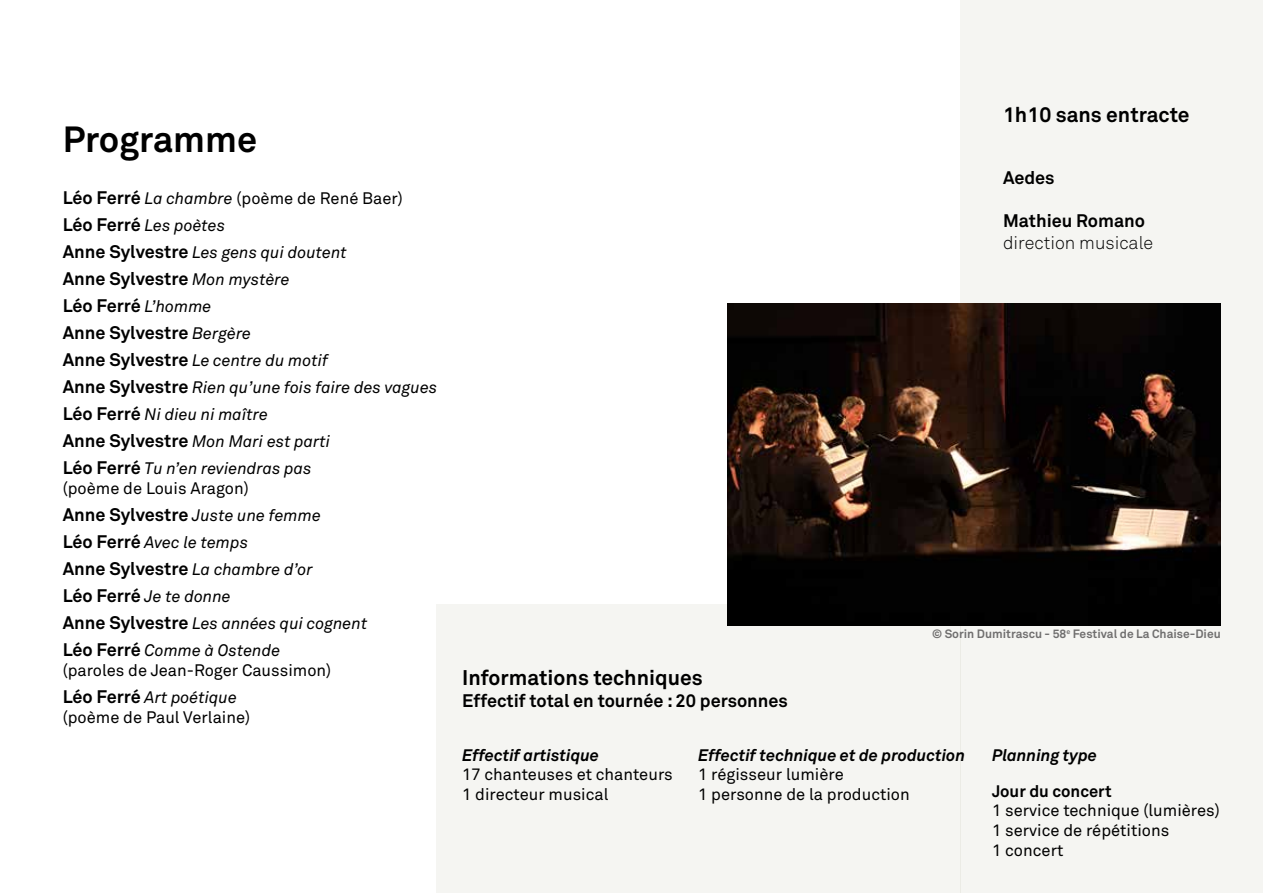
<style>
.page{position:relative;width:1263px;height:893px;background:#fff}
.page>*{position:absolute;margin:0;border:0;box-sizing:border-box;transform-origin:0 0}
.t1{font:700 36px "Akkurat Pro";color:#000}
.t2{font:700 21px "Akkurat Pro";color:#000}
.t3{font:700 18px/27px "Akkurat Pro";color:#000}
.t4{font:18px "Akkurat Light Pro";color:#000}
.t5{font:italic 16.5px/27px "Akkurat Pro";color:#000}
.t6{font:16.5px/19.8px "Akkurat Pro";color:#000}
.t7{font:italic 700 16.5px "Akkurat Pro";color:#000}
.t8{font:700 16.5px "Akkurat Pro";color:#000}
.t9{font:700 12px "Akkurat Pro";color:#706f6f}
.s1{font-weight:700;font-style:normal;font-size:18px}
.s2{font-style:normal}
.s3{font-weight:400;font-style:italic;font-size:16.5px}
.s4{font-weight:700;font-size:18px}
.s5{font-style:italic}
</style>
<div class="page">
<div style="left:961px;top:0;width:302px;height:893px;background:#f5f5f2"></div>
<div style="left:436px;top:604px;width:525px;height:289px;background:#f5f5f2"></div>
<img style="left:727px;top:303px;width:493px;height:322px">
<h1 class="t1" style="left:63px;top:117px;width:196px">Programme</h1>
<p class="t5" style="left:63px;top:185px;width:342px"><span class="s1">Léo Ferré</span> La chambre <span class="s2">(poème de René Baer)<br></span><span class="s1">Léo Ferré</span> Les poètes<br><span class="s1">Anne Sylvestre</span> Les gens qui doutent</p>
<p class="t3" style="left:63px;top:266px;width:228px">Anne Sylvestre <span class="s3">Mon mystère<br></span>Léo Ferré <span class="s3">L’homme<br></span>Anne Sylvestre <span class="s3">Bergère</span></p>
<p class="t5" style="left:63px;top:347px;width:376px"><span class="s1">Anne Sylvestre</span> Le centre du motif<br><span class="s1">Anne Sylvestre</span> Rien qu’une fois faire des vagues <span class="s1">Léo Ferré</span> Ni dieu ni maître<br><span class="s1">Anne Sylvestre</span> Mon Mari est parti<br><span class="s1">Léo Ferré</span> Tu n’en reviendras pas</p>
<p class="t6" style="left:63px;top:479px;width:187px">(poème de Louis Aragon)</p>
<p class="t3" style="left:63px;top:501px;width:260px">Anne Sylvestre <span class="s3">Juste une femme</span></p>
<p class="t5" style="left:63px;top:529px;width:187px"><span class="s1">Léo Ferré</span> Avec le temps</p>
<p class="t3" style="left:63px;top:555px;width:252px">Anne Sylvestre <span class="s3">La chambre d’or</span></p>
<p class="t5" style="left:63px;top:583px;width:306px"><span class="s1">Léo Ferré</span> Je te donne<br><span class="s1">Anne Sylvestre</span> Les années qui cognent<br><span class="s1">Léo Ferré</span> Comme à Ostende</p>
<p class="t6" style="left:63px;top:657px;width:270px;line-height:27px">(paroles de Jean-Roger Caussimon)<br><span class="s4">Léo Ferré</span> <span class="s5">Art poétique</span></p>
<p class="t6" style="left:63px;top:707px;width:189px">(poème de Paul Verlaine)</p>
<p class="t2" style="left:1003px;top:101px;width:188px">1h10 sans entracte</p>
<p class="t3" style="left:1003px;top:165px;width:53px">Aedes</p>
<p class="t3" style="left:1003px;top:208px;width:144px">Mathieu Romano</p>
<p class="t4" style="left:1003px;top:232px;width:152px">direction musicale</p>
<p class="t9" style="left:932px;top:626px;width:290px">© Sorin Dumitrascu - 58<sup>e</sup> Festival de La Chaise-Dieu</p>
<p class="t2" style="left:462px;top:665px;width:242px">Informations techniques</p>
<p class="t3" style="left:462px;top:687px;width:327px">Effectif total en tournée : 20 personnes</p>
<p class="t7" style="left:698px;top:744px;width:268px">Effectif technique et de production</p>
<p class="t6" style="left:698px;top:765px;width:213px">1 régisseur lumière<br>1 personne de la production</p>
<p class="t7" style="left:462px;top:744px;width:138px">Effectif artistique</p>
<p class="t6" style="left:462px;top:765px;width:212px">17 chanteuses et chanteurs<br>1 directeur musical</p>
<p class="t7" style="left:992px;top:744px;width:107px">Planning type</p>
<p class="t8" style="left:992px;top:780px;width:121px">Jour du concert</p>
<p class="t6" style="left:992px;top:801px;width:229px">1 service technique (lumières)<br>1 service de répétitions<br>1 concert</p>
</div>
